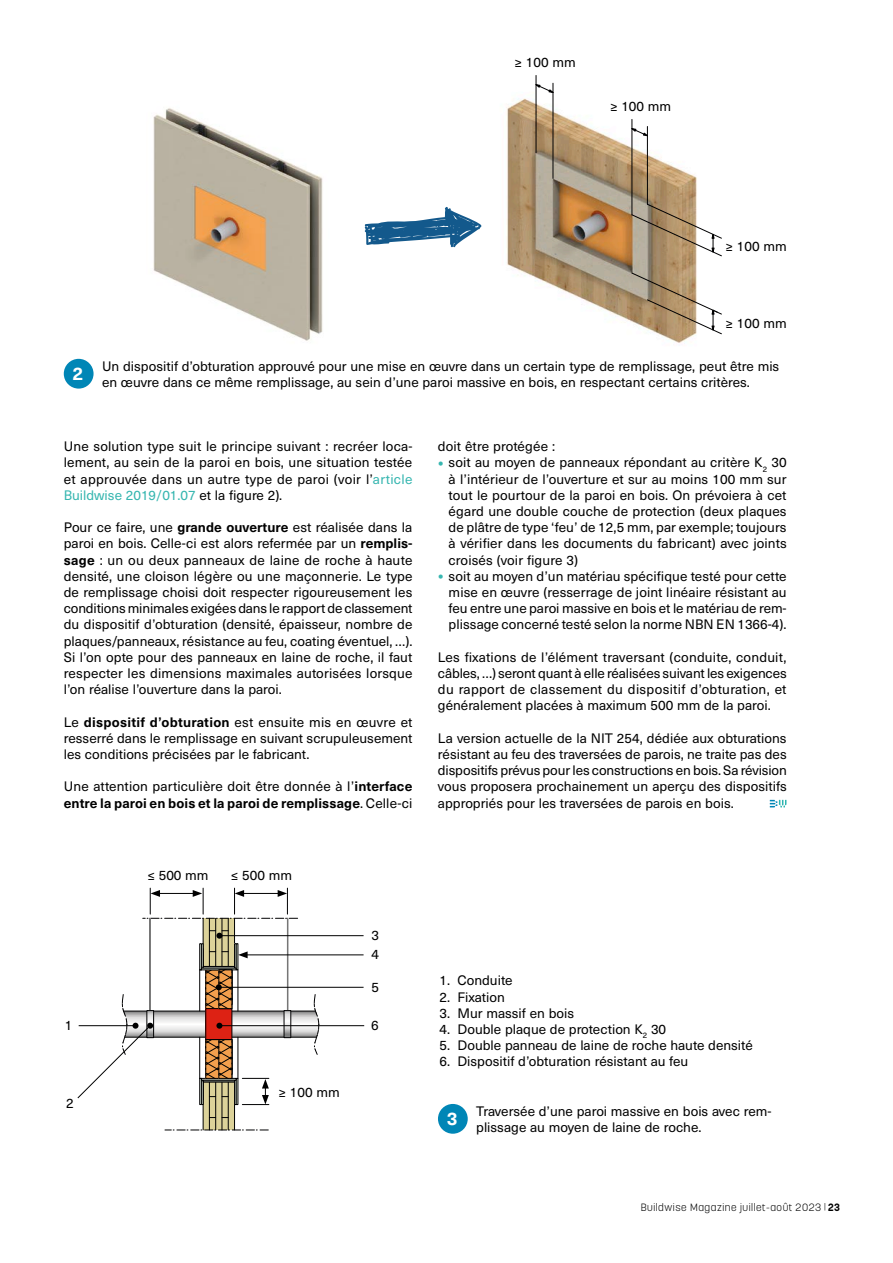
<style>
.page{position:relative;width:893px;height:1263px;background:#fff}
.page>*{position:absolute;margin:0;border:0;box-sizing:border-box;transform-origin:0 0}
.t1{font:700 18px "Neue Haas Unica W1 G";color:#fff}
.t2{font:13.5px/16.2px "Neue Haas Unica W1 G";color:#000;text-align:justify}
.t3{font:300 10.5px "Korolev";letter-spacing:.05em;color:#000}
.s1{color:#36b6b0}
.s2{font-weight:700}
.s3{font-size:18px;color:#36b6b0}
.s4{font-size:9.15px}
</style>
<div class="page">
<img style="left:506px;top:75px;width:216px;height:268px">
<hr style="left:536px;top:85px;width:1px;height:68px;background:#010102">
<hr style="left:553px;top:92px;width:1px;height:86px;background:#010102">
<hr style="left:632px;top:129px;width:1px;height:86px;background:#010102">
<hr style="left:647px;top:136px;width:1px;height:68px;background:#010102">
<svg style="left:632px;top:204px;width:90px;height:52px"></svg>
<svg style="left:632px;top:273px;width:90px;height:61px"></svg>
<svg style="left:536px;top:75px;width:18px;height:18px"></svg>
<svg style="left:632px;top:119px;width:16px;height:17px"></svg>
<svg style="left:770px;top:800px;width:16px;height:7px"></svg>
<div style="left:64px;top:359px;width:30px;height:30px;background:#0086b6;border-radius:50%"></div>
<div style="left:438px;top:1104px;width:30px;height:30px;background:#0086b6;border-radius:50%"></div>
<img style="left:153px;top:108px;width:170px;height:233px">
<svg style="left:364px;top:207px;width:118px;height:41px"></svg>
<svg style="left:204px;top:919px;width:30px;height:11px"></svg>
<hr style="left:234px;top:918px;width:1px;height:48px;background:#010102">
<hr style="left:228px;top:918px;width:1px;height:48px;background:#010102">
<hr style="left:222px;top:918px;width:1px;height:48px;background:#010102">
<hr style="left:215px;top:918px;width:1px;height:48px;background:#010102">
<hr style="left:209px;top:918px;width:1px;height:48px;background:#010102">
<hr style="left:203px;top:918px;width:1px;height:48px;background:#010102">
<svg style="left:204px;top:1104px;width:30px;height:26px"></svg>
<hr style="left:234px;top:1082px;width:1px;height:48px;background:#010102">
<hr style="left:228px;top:1082px;width:1px;height:48px;background:#010102">
<hr style="left:222px;top:1082px;width:1px;height:48px;background:#010102">
<hr style="left:215px;top:1082px;width:1px;height:48px;background:#010102">
<hr style="left:209px;top:1082px;width:1px;height:48px;background:#010102">
<hr style="left:203px;top:1082px;width:1px;height:48px;background:#010102">
<hr style="left:123px;top:1036px;width:196px;height:1px;background:#909090">
<hr style="left:123px;top:1035px;width:196px;height:1px;background:#a1a09f">
<hr style="left:123px;top:1034px;width:196px;height:1px;background:#b3b2b2">
<hr style="left:123px;top:1033px;width:196px;height:1px;background:#c1c1c0">
<hr style="left:123px;top:1032px;width:196px;height:1px;background:#d0cfd0">
<hr style="left:123px;top:1031px;width:196px;height:1px;background:#dcdddc">
<hr style="left:123px;top:1030px;width:196px;height:1px;background:#e3e2e2">
<hr style="left:123px;top:1029px;width:196px;height:1px;background:#e8e8e8">
<hr style="left:123px;top:1028px;width:196px;height:1px;background:#ededed">
<hr style="left:123px;top:1027px;width:196px;height:1px;background:#f1f1f1">
<hr style="left:123px;top:1026px;width:196px;height:1px;background:#f6f5f5">
<hr style="left:123px;top:1025px;width:196px;height:1px;background:#fbfafa">
<hr style="left:123px;top:1023px;width:196px;height:1px;background:#fbfafa">
<hr style="left:123px;top:1022px;width:196px;height:1px;background:#f5f4f4">
<hr style="left:123px;top:1021px;width:196px;height:1px;background:#f1f1f1">
<hr style="left:123px;top:1020px;width:196px;height:1px;background:#ececec">
<hr style="left:123px;top:1019px;width:196px;height:1px;background:#e8e8e8">
<hr style="left:123px;top:1018px;width:196px;height:1px;background:#e3e2e2">
<hr style="left:123px;top:1017px;width:196px;height:1px;background:#dbdbdb">
<hr style="left:123px;top:1016px;width:196px;height:1px;background:#cecdcd">
<hr style="left:123px;top:1015px;width:196px;height:1px;background:#bdbdbd">
<hr style="left:123px;top:1014px;width:196px;height:1px;background:#b1b0b0">
<hr style="left:123px;top:1013px;width:196px;height:1px;background:#9d9d9d">
<hr style="left:123px;top:1012px;width:196px;height:1px;background:#8e8e8e">
<hr style="left:123px;top:1011px;width:192px;height:1px;background:#010102">
<hr style="left:125px;top:1037px;width:192px;height:1px;background:#010102">
<div style="left:206px;top:1008px;width:26px;height:32px;background:#dd2214"></div>
<div style="left:205px;top:1008px;width:27px;height:32px;border:1px solid #010102"></div>
<div style="left:199px;top:943px;width:3px;height:27px;border:1px solid #010102"></div>
<hr style="left:199px;top:970px;width:1px;height:41px;background:#010102">
<hr style="left:199px;top:1037px;width:1px;height:41px;background:#010102">
<hr style="left:238px;top:1037px;width:1px;height:41px;background:#010102">
<hr style="left:238px;top:970px;width:1px;height:41px;background:#010102">
<svg style="left:314px;top:994px;width:6px;height:61px"></svg>
<svg style="left:165px;top:1130px;width:103px;height:1px"></svg>
<div style="left:201px;top:1080px;width:2px;height:25px;border:1px solid #010102"></div>
<div style="left:234px;top:1080px;width:2px;height:25px;border:1px solid #010102"></div>
<div style="left:199px;top:1078px;width:3px;height:27px;border:1px solid #010102"></div>
<hr style="left:150px;top:918px;width:1px;height:92px;background:#767676">
<div style="left:149px;top:918px;width:1px;height:93px;border:1px solid #767676"></div>
<div style="left:287px;top:918px;width:1px;height:93px;border:1px solid #767676"></div>
<svg style="left:286px;top:1012px;width:3px;height:24px"></svg>
<div style="left:284px;top:1010px;width:7px;height:28px;border:1px solid #010102"></div>
<div style="left:219px;top:969px;width:13px;height:40px;border:1px solid #010102"></div>
<div style="left:205px;top:1039px;width:14px;height:40px;border:1px solid #010102"></div>
<svg style="left:200px;top:1040px;width:36px;height:64px;background:#ac916a"></svg>
<div style="left:219px;top:1039px;width:13px;height:40px;border:1px solid #010102"></div>
<hr style="left:219px;top:935px;width:145px;height:1px;background:#000">
<hr style="left:245px;top:954px;width:119px;height:1px;background:#000">
<hr style="left:219px;top:987px;width:145px;height:1px;background:#000">
<svg style="left:200px;top:930px;width:48px;height:78px"></svg>
<hr style="left:219px;top:1025px;width:145px;height:1px;background:#000">
<svg style="left:216px;top:1023px;width:6px;height:6px"></svg>
<svg style="left:77px;top:994px;width:77px;height:105px"></svg>
<svg style="left:143px;top:888px;width:155px;height:31px"></svg>
<svg style="left:242px;top:1078px;width:27px;height:27px"></svg>
<p class="t2" style="left:514px;top:54px;width:63px">≥ 100 mm</p>
<p class="t2" style="left:610px;top:98px;width:63px">≥ 100 mm</p>
<p class="t2" style="left:725px;top:238px;width:63px">≥ 100 mm</p>
<h1 class="t1" style="left:73px;top:359px;width:12px">2</h1>
<p class="t2" style="left:725px;top:315px;width:63px">≥ 100 mm</p>
<p class="t2" style="left:102px;top:357px;width:679px">Un dispositif d’obturation approuvé pour une mise en œuvre dans un certain type de remplissage, peut être mis en œuvre dans ce même remplissage, au sein d’une paroi massive en bois, en respectant certains critères.</p>
<p class="t2" style="left:64px;top:438px;width:350px">Une solution type suit le principe suivant : recréer loca&shy;lement, au sein de la paroi en bois, une situation testée et approuvée dans un autre type de paroi (voir l’<span class="s1">article Buildwise 2019/01.07</span> et la figure 2).</p>
<p class="t2" style="left:64px;top:519px;width:350px">Pour ce faire, une <span class="s2">grande ouverture</span> est réalisée dans la paroi en bois. Celle-ci est alors refermée par un <span class="s2">remplis&shy;sage</span> : un ou deux panneaux de laine de roche à haute densité, une cloison légère ou une maçonnerie. Le type de remplissage choisi doit respecter rigoureusement les conditions minimales exigées dans le rapport de classement du dispositif d’obturation (densité, épaisseur, nombre de plaques/panneaux, résistance au feu, coating éventuel, …).<br>Si l’on opte pour des panneaux en laine de roche, il faut respecter les dimensions maximales autorisées lorsque l’on réalise l’ouverture dans la paroi.</p>
<p class="t2" style="left:64px;top:713px;width:350px">Le <span class="s2">dispositif d’obturation</span> est ensuite mis en œuvre et resserré dans le remplissage en suivant scrupuleusement les conditions précisées par le fabricant.</p>
<p class="t2" style="left:64px;top:778px;width:350px">Une attention particulière doit être donnée à l’<span class="s2">interface entre la paroi en bois et la paroi de remplissage</span>. Celle-ci</p>
<p class="t2" style="left:65px;top:1016px;width:9px">1</p>
<p class="t2" style="left:66px;top:1094px;width:9px">2</p>
<p class="t2" style="left:147px;top:867px;width:63px">≤ 500 mm</p>
<p class="t2" style="left:231px;top:867px;width:63px">≤ 500 mm</p>
<p class="t2" style="left:279px;top:1084px;width:63px">≥ 100 mm</p>
<p class="t2" style="left:371px;top:925px;width:9px;line-height:19px">3<br>4</p>
<p class="t2" style="left:371px;top:978px;width:9px">5</p>
<p class="t2" style="left:371px;top:1016px;width:9px">6</p>
<p class="t2" style="left:438px;top:438px;width:119px">doit être protégée :</p>
<p class="t2" style="left:449px;top:454px;width:340px;text-indent:-11px"><span class="s3">•</span> soit au moyen de panneaux répondant au critère K<sub>2</sub> 30 à l’intérieur de l’ouverture et sur au moins 100 mm sur tout le pourtour de la paroi en bois. On prévoiera à cet égard une double couche de protection (deux plaques de plâtre de type ‘feu’ de 12,5 mm, par exemple; toujours à vérifier dans les documents du fabricant) avec joints croisés (voir figure 3)</p>
<p class="t2" style="left:449px;top:567px;width:340px;text-indent:-11px"><span class="s3">•</span> soit au moyen d’un matériau spécifique testé pour cette mise en œuvre (resserrage de joint linéaire résistant au feu entre une paroi massive en bois et le matériau de rem&shy;plissage concerné testé selon la norme NBN EN 1366-4).</p>
<p class="t2" style="left:438px;top:648px;width:350px">Les fixations de l’élément traversant (conduite, conduit, câbles, …) seront quant à elle réalisées suivant les exigences du rapport de classement du dispositif d’obturation, et généralement placées à maximum 500 mm de la paroi.</p>
<p class="t2" style="left:438px;top:729px;width:350px">La version actuelle de la NIT 254, dédiée aux obturations résistant au feu des traversées de parois, ne traite pas des dispositifs prévus pour les constructions en bois. Sa révision vous proposera prochainement un aperçu des dispositifs appropriés pour les traversées de parois en bois.</p>
<p class="t2" style="left:439px;top:972px;width:75px">1. Conduite</p>
<p class="t2" style="left:439px;top:988px;width:67px">2. Fixation</p>
<p class="t2" style="left:439px;top:1004px;width:136px">3. Mur massif en bois</p>
<p class="t2" style="left:439px;top:1020px;width:228px">4. Double plaque de protection K<sub>2</sub> 30</p>
<p class="t2" style="left:439px;top:1036px;width:315px">5. Double panneau de laine de roche haute densité</p>
<p class="t2" style="left:439px;top:1053px;width:250px">6. Dispositif d’obturation résistant au feu</p>
<h1 class="t1" style="left:447px;top:1104px;width:12px">3</h1>
<p class="t2" style="left:476px;top:1102px;width:297px">Traversée d’une paroi massive en bois avec rem&shy;plissage au moyen de laine de roche.</p>
<p class="t3" style="left:641px;top:1200px;width:201px">Buildwise Magazine juillet-août 2023 <span class="s4">|</span> <span class="s2">23</span></p>
</div>
